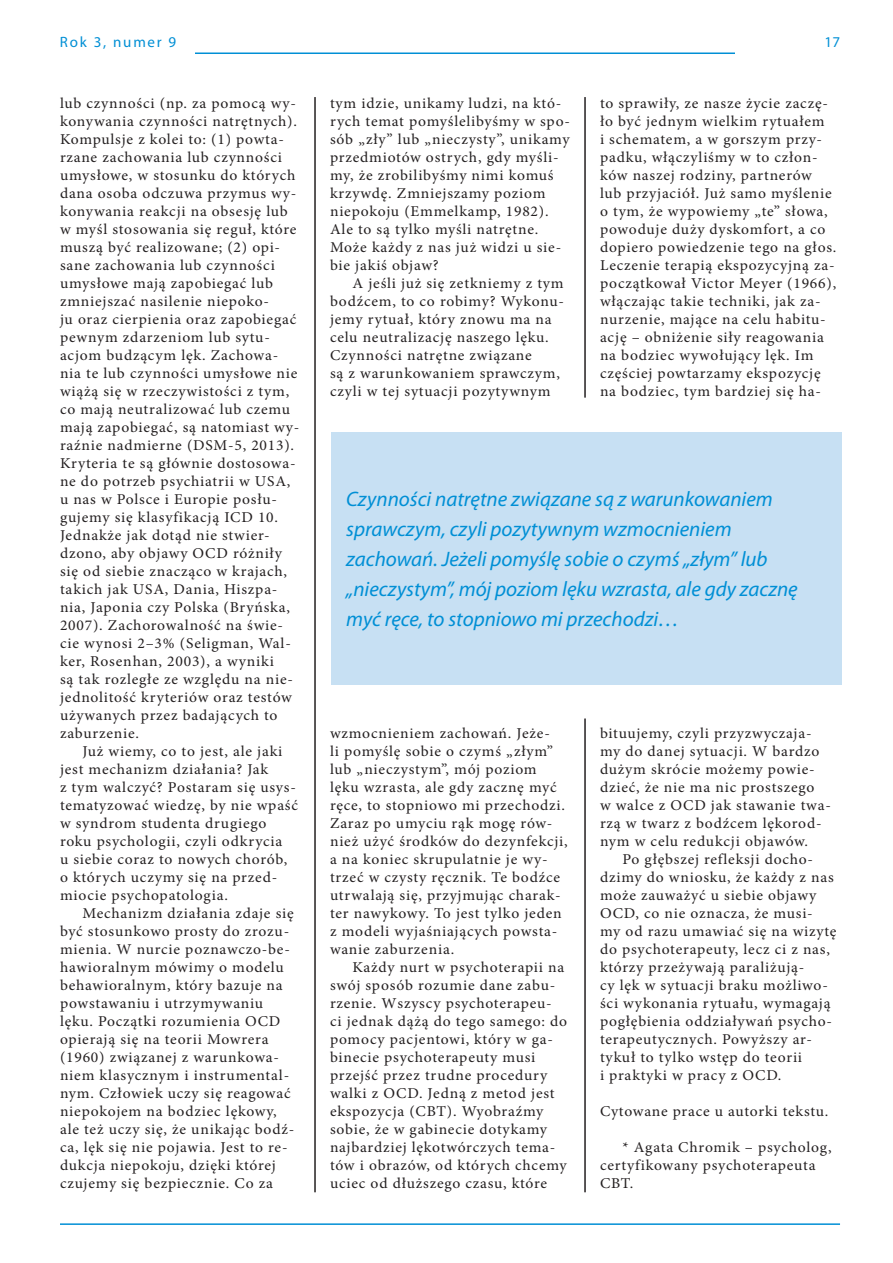
<style>
.page{position:relative;width:893px;height:1263px;background:#fff}
.page>*{position:absolute;margin:0;border:0;box-sizing:border-box;transform-origin:0 0}
.wyroznienie{font:italic 21px/30px "Myriad Pro";color:#008fd5}
.tekst{font:15px/18px "Minion Pro";letter-spacing:.05em;color:#231f20;scale:1.04 1}
.tekst_bez{font:15px "Minion Pro";letter-spacing:.045em;color:#231f20;scale:1.04 1}
.t1{font:15px "Myriad Pro";letter-spacing:.12em;color:#008fd5}
</style>
<div class="page">
<hr style="left:195px;top:53px;width:540px;height:1px;background:#008fd5">
<hr style="left:60px;top:1223px;width:780px;height:2px;background:#008fd5">
<hr style="left:315px;top:97px;width:1px;height:1095px;background:#231f20">
<hr style="left:585px;top:97px;width:1px;height:301px;background:#231f20">
<hr style="left:585px;top:719px;width:1px;height:473px;background:#231f20">
<div style="left:331px;top:432px;width:510px;height:252px;background:#c7e0f3"></div>
<p class="t1" style="left:60px;top:33px;width:118px">Rok 3, numer 9</p>
<p class="t1" style="left:825px;top:33px;width:17px">17</p>
<p class="tekst" style="left:60px;top:94px;width:232px">lub czynności (np. za pomocą wy&shy;konywania czynności natrętnych).<br>Kompulsje z kolei to: (1) powta&shy;rzane zachowania lub czynności umysłowe, w stosunku do których dana osoba odczuwa przymus wy&shy;konywania reakcji na obsesję lub w myśl stosowania się reguł, które muszą być realizowane; (2) opi&shy;sane zachowania lub czynności umysłowe mają zapobiegać lub zmniejszać nasilenie niepoko-<br>ju oraz cierpienia oraz zapobiegać pewnym zdarzeniom lub sytu&shy;acjom budzącym lęk. Zachowa&shy;nia te lub czynności umysłowe nie wiążą się w rzeczywistości z tym, co mają neutralizować lub czemu mają zapobiegać, są natomiast wy&shy;raźnie nadmierne (DSM-5, 2013).<br>Kryteria te są głównie dostosowa&shy;ne do potrzeb psychiatrii w USA, u nas w Polsce i Europie posłu&shy;gujemy się klasyfikacją ICD 10.<br>Jednakże jak dotąd nie stwier&shy;dzono, aby objawy OCD różniły się od siebie znacząco w krajach, takich jak USA, Dania, Hiszpa&shy;nia, Japonia czy Polska (Bryńska,<br>2007). Zachorowalność na świe&shy;cie wynosi 2–3% (Seligman, Wal&shy;ker, Rosenhan, 2003), a wyniki<br>są tak rozległe ze względu na nie&shy;jednolitość kryteriów oraz testów używanych przez badających to zaburzenie.</p>
<p class="tekst" style="left:60px;top:742px;width:230px;text-indent:22px">Już wiemy, co to jest, ale jaki jest mechanizm działania? Jak<br>z tym walczyć? Postaram się usys&shy;tematyzować wiedzę, by nie wpaść w syndrom studenta drugiego roku psychologii, czyli odkrycia<br>u siebie coraz to nowych chorób, o których uczymy się na przed&shy;miocie psychopatologia.</p>
<p class="tekst" style="left:60px;top:904px;width:227px;text-indent:22px">Mechanizm działania zdaje się być stosunkowo prosty do zrozu&shy;mienia. W nurcie poznawczo-be&shy;hawioralnym mówimy o modelu behawioralnym, który bazuje na powstawaniu i utrzymywaniu lęku. Początki rozumienia OCD opierają się na teorii Mowrera (1960) związanej z warunkowa&shy;niem klasycznym i instrumental&shy;nym. Człowiek uczy się reagować niepokojem na bodziec lękowy, ale też uczy się, że unikając bodź&shy;ca, lęk się nie pojawia. Jest to re&shy;dukcja niepokoju, dzięki której czujemy się bezpiecznie. Co za</p>
<p class="tekst" style="left:330px;top:94px;width:232px">tym idzie, unikamy ludzi, na któ&shy;rych temat pomyślelibyśmy w spo&shy;sób „zły” lub „nieczysty”, unikamy przedmiotów ostrych, gdy myśli&shy;my, że zrobilibyśmy nimi komuś krzywdę. Zmniejszamy poziom niepokoju (Emmelkamp, 1982).<br>Ale to są tylko myśli natrętne.<br>Może każdy z nas już widzi u sie&shy;bie jakiś objaw?</p>
<p class="tekst" style="left:330px;top:274px;width:227px;text-indent:22px">A jeśli już się zetkniemy z tym bodźcem, to co robimy? Wykonu&shy;jemy rytuał, który znowu ma na celu neutralizację naszego lęku.<br>Czynności natrętne związane<br>są z warunkowaniem sprawczym, czyli w tej sytuacji pozytywnym</p>
<p class="tekst" style="left:600px;top:94px;width:229px">to sprawiły, ze nasze życie zaczę&shy;ło być jednym wielkim rytuałem<br>i schematem, a w gorszym przy&shy;padku, włączyliśmy w to człon&shy;ków naszej rodziny, partnerów lub przyjaciół. Już samo myślenie o tym, że wypowiemy „te” słowa, powoduje duży dyskomfort, a co dopiero powiedzenie tego na głos.<br>Leczenie terapią ekspozycyjną za&shy;początkował Victor Meyer (1966), włączając takie techniki, jak za&shy;nurzenie, mające na celu habitu&shy;ację – obniżenie siły reagowania na bodziec wywołujący lęk. Im częściej powtarzamy ekspozycję na bodziec, tym bardziej się ha-</p>
<p class="wyroznienie" style="left:346px;top:483px;width:453px">Czynności natrętne związane są z warunkowaniem sprawczym, czyli pozytywnym wzmocnieniem zachowań. Jeżeli pomyślę sobie o czymś „złym” lub „nieczystym”, mój poziom lęku wzrasta, ale gdy zacznę myć ręce, to stopniowo mi przechodzi…</p>
<p class="tekst" style="left:330px;top:724px;width:230px">wzmocnieniem zachowań. Jeże-<br>li pomyślę sobie o czymś „złym” lub „nieczystym”, mój poziom lęku wzrasta, ale gdy zacznę myć ręce, to stopniowo mi przechodzi.<br>Zaraz po umyciu rąk mogę rów&shy;nież użyć środków do dezynfekcji, a na koniec skrupulatnie je wy&shy;trzeć w czysty ręcznik. Te bodźce utrwalają się, przyjmując charak&shy;ter nawykowy. To jest tylko jeden z modeli wyjaśniających powsta&shy;wanie zaburzenia.</p>
<p class="tekst" style="left:330px;top:958px;width:229px;text-indent:22px">Każdy nurt w psychoterapii na swój sposób rozumie dane zabu&shy;rzenie. Wszyscy psychoterapeu&shy;ci jednak dążą do tego samego: do pomocy pacjentowi, który w ga&shy;binecie psychoterapeuty musi przejść przez trudne procedury walki z OCD. Jedną z metod jest ekspozycja (CBT). Wyobraźmy sobie, że w gabinecie dotykamy najbardziej lękotwórczych tema&shy;tów i obrazów, od których chcemy uciec od dłuższego czasu, które</p>
<p class="tekst" style="left:600px;top:724px;width:223px">bituujemy, czyli przyzwyczaja&shy;my do danej sytuacji. W bardzo dużym skrócie możemy powie&shy;dzieć, że nie ma nic prostszego<br>w walce z OCD jak stawanie twa&shy;rzą w twarz z bodźcem lękorod&shy;nym w celu redukcji objawów.</p>
<p class="tekst" style="left:600px;top:850px;width:229px;text-indent:22px">Po głębszej refleksji docho&shy;dzimy do wniosku, że każdy z nas może zauważyć u siebie objawy<br>OCD, co nie oznacza, że musi&shy;my od razu umawiać się na wizytę do psychoterapeuty, lecz ci z nas, którzy przeżywają paraliżują-<br>cy lęk w sytuacji braku możliwo&shy;ści wykonania rytuału, wymagają pogłębienia oddziaływań psycho&shy;terapeutycznych. Powyższy ar&shy;tykuł to tylko wstęp do teorii<br>i praktyki w pracy z OCD.</p>
<p class="tekst_bez" style="left:600px;top:1101px;width:221px">Cytowane prace u autorki tekstu.</p>
<p class="tekst" style="left:600px;top:1138px;width:224px;text-indent:22px">* Agata Chromik – psycholog, certyfikowany psychoterapeuta<br>CBT.</p>
</div>
